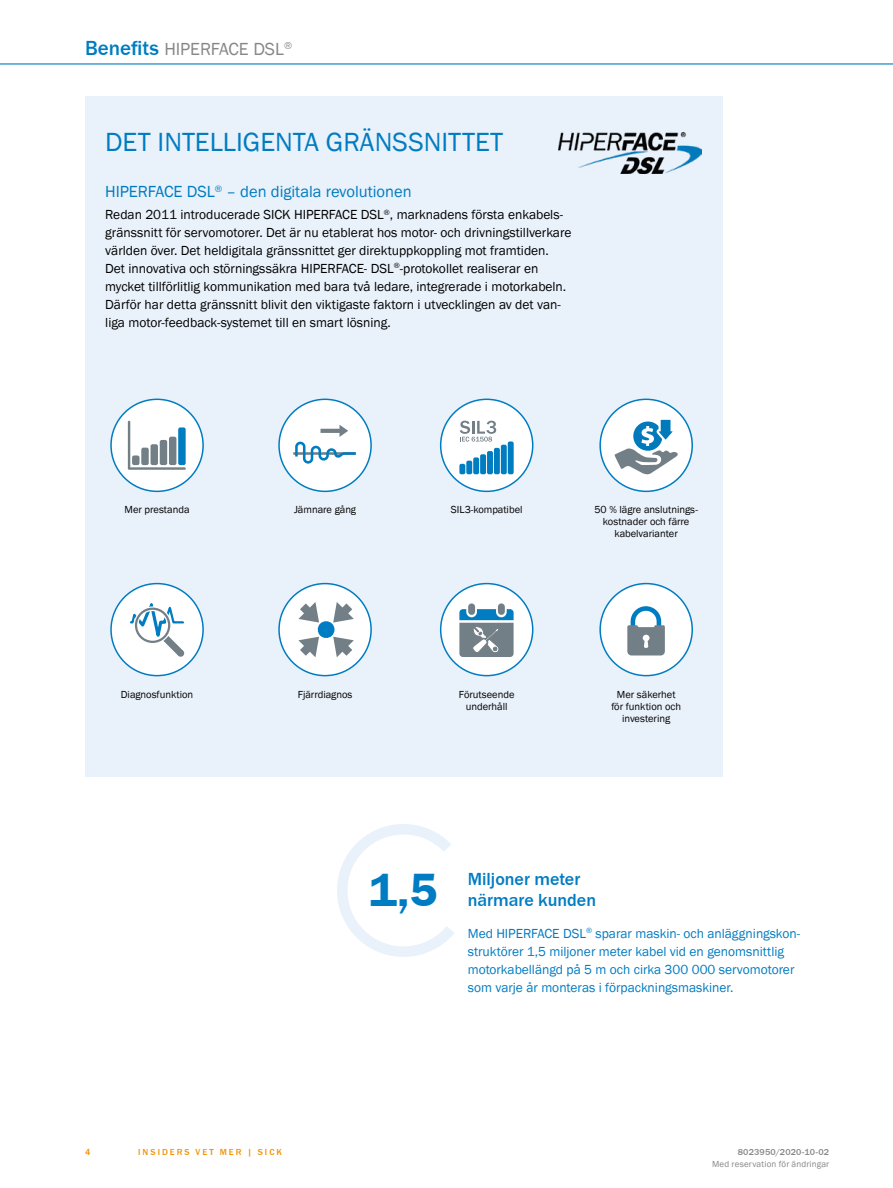
<style>
.page{position:relative;width:893px;height:1188px;background:#fff}
.page>*{position:absolute;margin:0;border:0;box-sizing:border-box;transform-origin:0 0}
.t1{font:700 48px "SICK Franklin";color:#007cc2}
.t2{font:27px "SICK Franklin";color:#007cc2}
.t3{font:500 18px/21.8px "SICK Franklin";color:#007cc2}
.t4{font:18px "SICK Franklin";letter-spacing:-.005em;color:#878787}
.t5{font:16.5px "SICK Franklin";color:#007cc2}
.t6{font:13.5px/17.9px "SICK Franklin";color:#000}
.t7{font:13.5px/17.9px "SICK Franklin";color:#007cc2}
.t8{font:10.5px/12px "SICK Franklin";color:#000;text-align:center}
.t9{font:9px "SICK Franklin";letter-spacing:.02em;color:#878787}
.t10{font:500 9px "SICK Franklin";letter-spacing:.225em;color:#f39200}
.t11{font:500 9px "SICK Franklin";letter-spacing:.02em;color:#878787}
.s1{font-weight:500;font-size:21px;color:#007cc2}
</style>
<div class="page">
<hr style="left:0;top:63px;width:893px;height:2px;background:#007cc2">
<div style="left:85px;top:97px;width:638px;height:680px;background:#e9f1fa"></div>
<div style="left:111px;top:399px;width:92px;height:92px;background:#fff;border-radius:50%"></div>
<svg style="left:128px;top:421px;width:58px;height:49px"></svg>
<div style="left:110px;top:399px;width:94px;height:93px;border:2px solid #007cc2;border-radius:50%"></div>
<div style="left:111px;top:584px;width:92px;height:92px;background:#fff;border-radius:50%"></div>
<svg style="left:130px;top:603px;width:55px;height:53px"></svg>
<div style="left:110px;top:583px;width:94px;height:93px;border:2px solid #007cc2;border-radius:50%"></div>
<div style="left:279px;top:399px;width:92px;height:92px;background:#fff;border-radius:50%"></div>
<hr style="left:293px;top:452px;width:63px;height:3px;background:#737f86">
<svg style="left:294px;top:425px;width:62px;height:39px"></svg>
<div style="left:278px;top:399px;width:94px;height:93px;border:2px solid #007cc2;border-radius:50%"></div>
<div style="left:279px;top:584px;width:92px;height:92px;background:#fff;border-radius:50%"></div>
<svg style="left:298px;top:602px;width:56px;height:55px"></svg>
<div style="left:278px;top:583px;width:94px;height:93px;border:2px solid #007cc2;border-radius:50%"></div>
<div style="left:441px;top:399px;width:92px;height:92px;background:#fff;border-radius:50%"></div>
<div style="left:459px;top:464px;width:6px;height:10px;background:#007cc1;border-radius:2px"></div>
<div style="left:487px;top:451px;width:6px;height:23px;background:#007cc1;border-radius:2px"></div>
<div style="left:466px;top:461px;width:6px;height:13px;background:#007cc1;border-radius:2px"></div>
<div style="left:473px;top:457px;width:6px;height:17px;background:#007cc1;border-radius:2px"></div>
<div style="left:480px;top:454px;width:6px;height:20px;background:#007cc1;border-radius:2px"></div>
<div style="left:508px;top:441px;width:6px;height:33px;background:#007cc1;border-radius:2px"></div>
<div style="left:494px;top:448px;width:6px;height:26px;background:#007cc1;border-radius:2px"></div>
<div style="left:501px;top:445px;width:6px;height:29px;background:#007cc1;border-radius:2px"></div>
<svg style="left:460px;top:421px;width:36px;height:21px"></svg>
<div style="left:440px;top:399px;width:93px;height:93px;border:2px solid #007cc2;border-radius:50%"></div>
<div style="left:441px;top:584px;width:92px;height:92px;background:#fff;border-radius:50%"></div>
<div style="left:468px;top:603px;width:7px;height:12px;background:#737f86;border-radius:3px"></div>
<div style="left:498px;top:603px;width:7px;height:12px;background:#737f86;border-radius:3px"></div>
<svg style="left:459px;top:609px;width:55px;height:48px"></svg>
<div style="left:440px;top:583px;width:93px;height:93px;border:2px solid #007cc2;border-radius:50%"></div>
<div style="left:600px;top:399px;width:92px;height:92px;background:#fff;border-radius:50%"></div>
<svg style="left:615px;top:419px;width:63px;height:55px"></svg>
<div style="left:599px;top:399px;width:94px;height:93px;border:2px solid #007cc2;border-radius:50%"></div>
<div style="left:600px;top:584px;width:92px;height:92px;background:#fff;border-radius:50%"></div>
<svg style="left:627px;top:606px;width:38px;height:50px"></svg>
<div style="left:599px;top:583px;width:94px;height:93px;border:2px solid #007cc2;border-radius:50%"></div>
<img style="left:559px;top:132px;width:143px;height:41px">
<svg style="left:337px;top:824px;width:117px;height:133px"></svg>
<h3 class="t4" style="left:85px;top:38px;width:209px"><span class="s1">Benefits</span> HIPERFACE DSL<sup>®</sup></h3>
<h2 class="t2" style="left:105px;top:125px;width:400px">DET INTELLIGENTA GRÄNSSNITTET</h2>
<p class="t5" style="left:105px;top:181px;width:308px">HIPERFACE DSL<sup>®</sup> – den digitala revolutionen</p>
<p class="t6" style="left:105px;top:206px;width:468px">Redan 2011 introducerade SICK HIPERFACE DSL<sup>®</sup>, marknadens första enkabels&shy;gränssnitt för servomotorer. Det är nu etablerat hos motor- och drivningstillverkare världen över. Det heldigitala gränssnittet ger direktuppkoppling mot framtiden.<br>Det innovativa och störningssäkra HIPERFACE- DSL<sup>®</sup>-protokollet realiserar en mycket tillförlitlig kommunikation med bara två ledare, integrerade i motorkabeln.<br>Därför har detta gränssnitt blivit den viktigaste faktorn i utvecklingen av det van&shy;liga motor-feedback-systemet till en smart lösning.</p>
<p class="t8" style="left:125px;top:504px;width:67px">Mer prestanda</p>
<p class="t8" style="left:121px;top:688px;width:74px">Diagnosfunktion</p>
<p class="t8" style="left:294px;top:504px;width:64px">Jämnare gång</p>
<p class="t8" style="left:298px;top:688px;width:56px">Fjärrdiagnos</p>
<p class="t8" style="left:451px;top:504px;width:73px">SIL3-kompatibel</p>
<p class="t8" style="left:459px;top:688px;width:57px">Förutseende underhåll</p>
<p class="t8" style="left:594px;top:504px;width:105px">50 % lägre anslutnings&shy;kostnader och färre kabelvarianter</p>
<p class="t8" style="left:611px;top:688px;width:71px">Mer säkerhet för funktion och investering</p>
<h1 class="t1" style="left:369px;top:861px;width:70px">1,5</h1>
<h3 class="t3" style="left:468px;top:868px;width:130px">Miljoner meter närmare kunden</h3>
<p class="t7" style="left:468px;top:925px;width:333px">Med HIPERFACE DSL<sup>®</sup> sparar maskin- och anläggningskon&shy;struktörer 1,5 miljoner meter kabel vid en genomsnittlig motorkabellängd på 5 m och cirka 300 000 servomotorer som varje år monteras i förpackningsmaskiner.</p>
<p class="t10" style="left:85px;top:1146px;width:7px">4</p>
<p class="t10" style="left:138px;top:1146px;width:145px">Insi ders vet mer | SICK</p>
<p class="t11" style="left:738px;top:1146px;width:93px">8023950/2020-10-02</p>
<p class="t9" style="left:712px;top:1159px;width:119px">Med reservation för ändringar</p>
</div>
